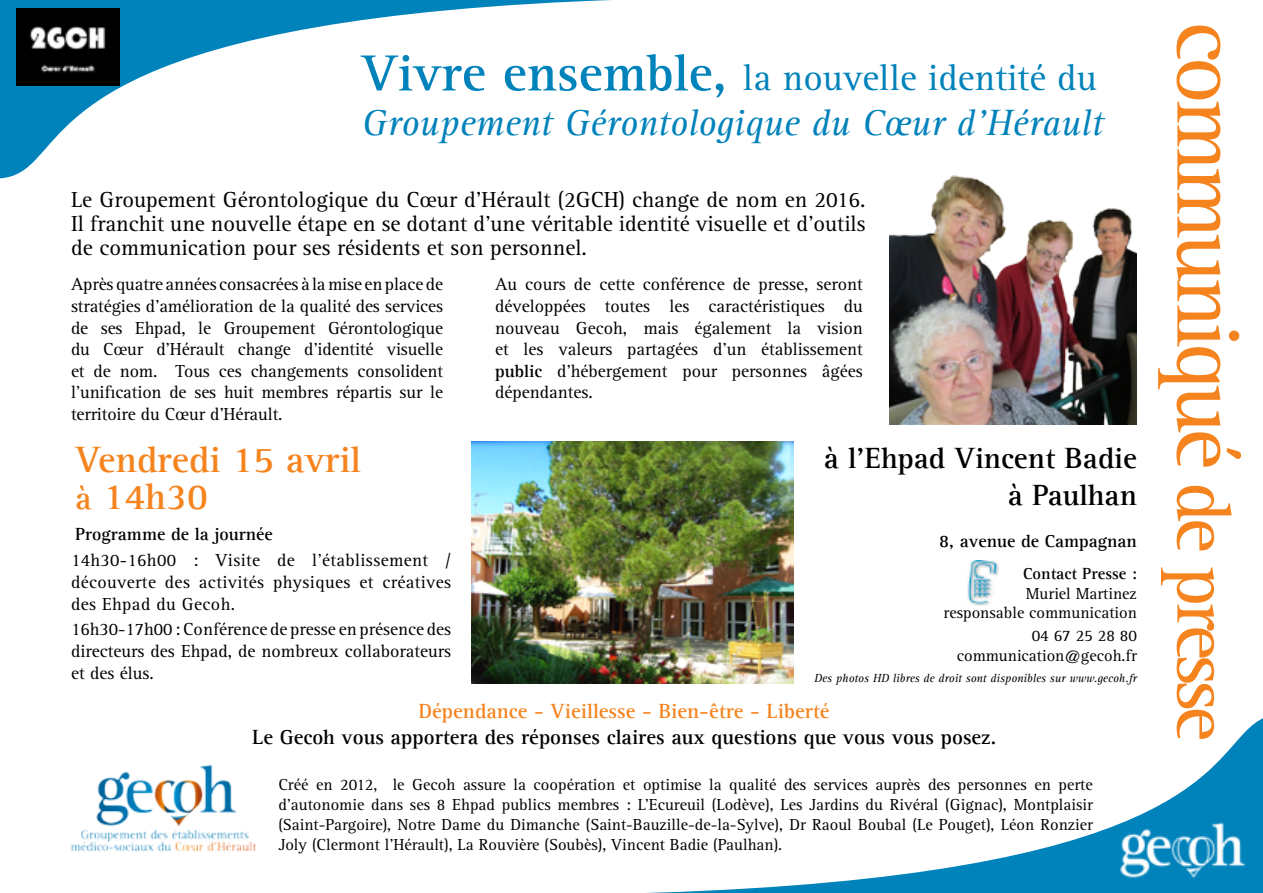
<style>
.page{position:relative;width:1263px;height:893px;background:#fff}
.page>*{position:absolute;margin:0;border:0;box-sizing:border-box;transform-origin:0 0}
.t1{font:91.5px "Agfa Rotis Serif";letter-spacing:-.06em;color:#f5841f}
.t2{font:italic 37.5px/45px "Agfa Rotis Serif";color:#0082bb}
.t3{font:700 37.5px/37.5px "Agfa Rotis Serif";color:#f5841f}
.t4{font:700 30px/37.5px "Agfa Rotis Serif";color:#000;text-align:right}
.t5{font:22.5px/24px "Agfa Rotis Serif";color:#000;text-align:justify}
.t6{font:700 21px "Agfa Rotis Serif";color:#000}
.t7{font:700 21px "Agfa Rotis Serif";color:#f5841f}
.t8{font:18px/21.6px "Agfa Rotis Serif";color:#000;text-align:justify}
.t9{font:700 18px "Agfa Rotis Serif";color:#000}
.t10{font:16.5px/19.8px "Agfa Rotis Serif";color:#000;text-align:right}
.t11{font:700 16.5px "Agfa Rotis Serif";color:#000}
.t12{font:italic 12px "Agfa Rotis Serif";color:#000}
.s1{font-weight:700;font-style:normal;font-size:52.5px}
.s2{font-style:normal}
.s3{font-weight:700}
.s4{font-size:33px}
.s5{font-size:78px}
</style>
<div class="page">
<svg style="left:471px;top:472px;width:792px;height:421px"></svg>
<img style="left:1117px;top:822px;width:131px;height:56px">
<svg style="left:0;top:0;width:612px;height:179px"></svg>
<img style="left:17px;top:8px;width:103px;height:77px">
<img style="left:70px;top:764px;width:186px;height:88px">
<img style="left:890px;top:175px;width:247px;height:249px">
<img style="left:472px;top:441px;width:322px;height:242px">
<img style="left:958px;top:561px;width:40px;height:46px">
<h2 class="t2" style="left:361px;top:57px;width:743px"><span class="s1">Vivre ensemble,</span> <span class="s2">la nouvelle identité du<br></span>Groupement Gérontologique du Cœur d’Hérault</h2>
<p class="t5" style="left:71px;top:188px;width:796px">Le Groupement Gérontologique du Cœur d’Hérault (2GCH) change de nom en 2016.<br>Il franchit une nouvelle étape en se dotant d’une véritable identité visuelle et d’outils de communication pour ses résidents et son personnel.</p>
<p class="t8" style="left:71px;top:274px;width:374px">Après quatre années consacrées à la mise en place de stratégies d’amélioration de la qualité des services de ses Ehpad, le Groupement Gérontologique du Cœur d’Hérault change d’identité visuelle et de nom. Tous ces changements consolident l’unification de ses huit membres répartis sur le territoire du Cœur d’Hérault.</p>
<p class="t8" style="left:495px;top:274px;width:369px">Au cours de cette conférence de presse, seront développées toutes les caractéristiques du nouveau Gecoh, mais également la vision et les valeurs partagées d’un établissement <span class="s3">public</span> d’hébergement pour personnes âgées dépendantes.</p>
<h2 class="t3" style="left:75px;top:441px;width:287px">Vendredi 15 avril <span class="s4">à</span> 14h30</h2>
<h3 class="t4" style="left:824px;top:440px;width:315px">à l’Ehpad Vincent Badie à Paulhan</h3>
<p class="t9" style="left:939px;top:531px;width:199px">8, avenue de Campagnan</p>
<p class="t9" style="left:75px;top:524px;width:199px">Programme de la journée</p>
<p class="t8" style="left:71px;top:550px;width:382px">14h30-16h00 : Visite de l’établissement / découverte des activités physiques et créatives des Ehpad du Gecoh.</p>
<p class="t8" style="left:71px;top:619px;width:382px">16h30-17h00 : Conférence de presse en présence des directeurs des Ehpad, de nombreux collaborateurs et des élus.</p>
<p class="t7" style="left:419px;top:699px;width:413px">Dépendance - Vieillesse - Bien-être - Liberté</p>
<p class="t6" style="left:252px;top:724px;width:745px">Le Gecoh vous apportera des réponses claires aux questions que vous vous posez.</p>
<p class="t10" style="left:278px;top:775px;width:816px;text-align:justify">Créé en 2012, le Gecoh assure la coopération et optimise la qualité des services auprès des personnes en perte d’autonomie dans ses 8 Ehpad publics membres : L’Ecureuil (Lodève), Les Jardins du Rivéral (Gignac), Montplaisir (Saint-Pargoire), Notre Dame du Dimanche (Saint-Bauzille-de-la-Sylve), Dr Raoul Boubal (Le Pouget), Léon Ronzier Joly (Clermont l’Hérault), La Rouvière (Soubès), Vincent Badie (Paulhan).</p>
<p class="t11" style="left:1023px;top:564px;width:115px">Contact Presse :</p>
<p class="t10" style="left:943px;top:584px;width:195px">Muriel Martinez responsable communication</p>
<p class="t10" style="left:957px;top:626px;width:182px">04 67 25 28 80 communication@gecoh.fr</p>
<p class="t12" style="left:814px;top:672px;width:324px">Des photos HD libres de droit sont disponibles sur www.gecoh.fr</p>
<h1 class="t1" style="left:1261px;top:21px;width:721px;rotate:90deg">communiqué <span class="s5">de presse</span></h1>
</div>
